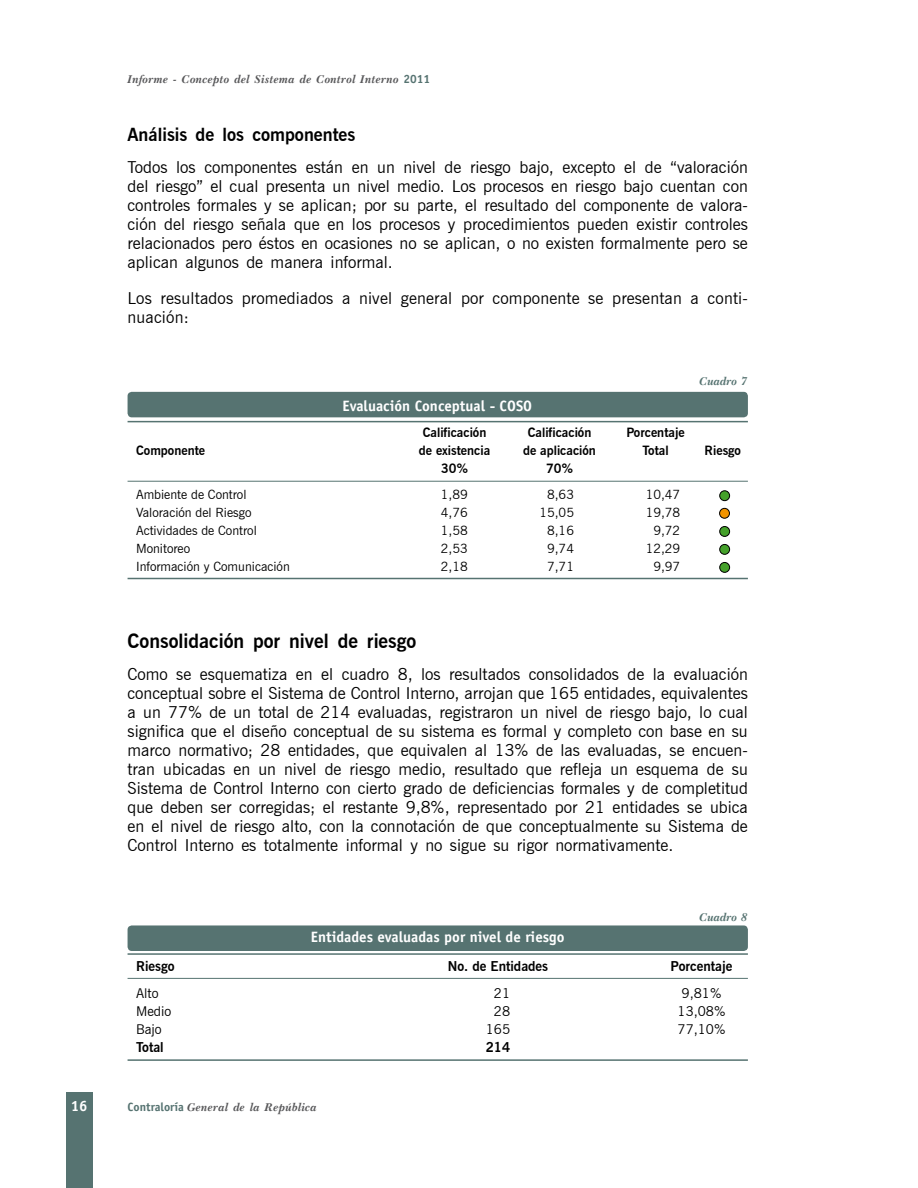
<style>
.page{position:relative;width:918px;height:1188px;background:#fff}
.page>*{position:absolute;margin:0;border:0;box-sizing:border-box;transform-origin:0 0}
.t1{font:700 19.5px "News Gothic BT";color:#000}
.t2{font:700 18px "News Gothic BT";color:#000}
.t3{font:16.5px/19px "News Gothic BT";color:#000;text-align:justify}
.t4{font:700 15px "Officina Sans";color:#fff}
.t5{font:700 13.5px "News Gothic BT";color:#000}
.t6{font:13.5px "News Gothic BT";color:#000}
.t7{font:12.75px "News Gothic BT";color:#000}
.t8{font:700 12.75px "News Gothic BT";color:#000}
.t9{font:italic 700 12px "Basset";color:#58585a}
.t10{font:italic 700 12px "Basset";letter-spacing:-.025em;color:#567371}
.s1{font-family:"Officina Sans";font-style:normal;color:#567371}
</style>
<div class="page">
<div style="left:66px;top:1092px;width:27px;height:96px;background:#567371"></div>
<div style="left:128px;top:392px;width:620px;height:25px;background:#567371;border-radius:4px"></div>
<hr style="left:128px;top:421px;width:620px;height:1px;background:#567371">
<hr style="left:128px;top:481px;width:620px;height:1px;background:#567371">
<hr style="left:128px;top:578px;width:620px;height:1px;background:#567371">
<div style="left:720px;top:491px;width:10px;height:10px;background:#45a12b;border-radius:50%"></div>
<div style="left:719px;top:490px;width:11px;height:11px;border:1px solid #000;border-radius:50%"></div>
<div style="left:720px;top:508px;width:9px;height:10px;background:#f29400;border-radius:50%"></div>
<div style="left:719px;top:508px;width:11px;height:11px;border:1px solid #000;border-radius:50%"></div>
<div style="left:720px;top:527px;width:10px;height:9px;background:#45a12b;border-radius:50%"></div>
<div style="left:719px;top:526px;width:11px;height:11px;border:1px solid #000;border-radius:50%"></div>
<div style="left:720px;top:544px;width:10px;height:10px;background:#45a12b;border-radius:50%"></div>
<div style="left:719px;top:544px;width:11px;height:11px;border:1px solid #000;border-radius:50%"></div>
<div style="left:720px;top:562px;width:10px;height:10px;background:#45a12b;border-radius:50%"></div>
<div style="left:719px;top:562px;width:11px;height:11px;border:1px solid #000;border-radius:50%"></div>
<div style="left:128px;top:925px;width:620px;height:26px;background:#567371;border-radius:4px"></div>
<hr style="left:128px;top:953px;width:620px;height:2px;background:#567371">
<hr style="left:128px;top:978px;width:620px;height:1px;background:#567371">
<hr style="left:128px;top:1059px;width:620px;height:2px;background:#567371">
<p class="t9" style="left:128px;top:72px;width:304px">Informe - Concepto del Sistema de Control Interno <span class="s1">2011</span></p>
<p class="t2" style="left:128px;top:124px;width:229px">Análisis de los componentes</p>
<p class="t3" style="left:128px;top:158px;width:622px">Todos los componentes están en un nivel de riesgo bajo, excepto el de “valoración del riesgo” el cual presenta un nivel medio. Los procesos en riesgo bajo cuentan con controles formales y se aplican; por su parte, el resultado del componente de valora&shy;ción del riesgo señala que en los procesos y procedimientos pueden existir controles relacionados pero éstos en ocasiones no se aplican, o no existen formalmente pero se aplican algunos de manera informal.</p>
<p class="t3" style="left:128px;top:289px;width:622px">Los resultados promediados a nivel general por componente se presentan a conti&shy;nuación:</p>
<p class="t4" style="left:342px;top:396px;width:191px">Evaluación Conceptual - COSO</p>
<p class="t8" style="left:423px;top:425px;width:65px">Calificación</p>
<p class="t8" style="left:528px;top:425px;width:65px">Calificación</p>
<p class="t8" style="left:626px;top:425px;width:60px">Porcentaje</p>
<p class="t10" style="left:699px;top:374px;width:50px">Cuadro 7</p>
<p class="t8" style="left:136px;top:443px;width:71px">Componente</p>
<p class="t8" style="left:419px;top:443px;width:73px">de existencia</p>
<p class="t8" style="left:523px;top:443px;width:74px">de aplicación</p>
<p class="t8" style="left:642px;top:443px;width:28px">Total</p>
<p class="t8" style="left:705px;top:443px;width:38px">Riesgo</p>
<p class="t8" style="left:441px;top:461px;width:28px">30%</p>
<p class="t8" style="left:546px;top:461px;width:28px">70%</p>
<p class="t7" style="left:136px;top:486px;width:112px">Ambiente de Control</p>
<p class="t7" style="left:441px;top:486px;width:28px">1,89</p>
<p class="t7" style="left:547px;top:486px;width:28px">8,63</p>
<p class="t7" style="left:646px;top:486px;width:36px">10,47</p>
<p class="t7" style="left:136px;top:504px;width:117px">Valoración del Riesgo</p>
<p class="t7" style="left:441px;top:504px;width:28px">4,76</p>
<p class="t7" style="left:539px;top:504px;width:36px">15,05</p>
<p class="t7" style="left:646px;top:504px;width:36px">19,78</p>
<p class="t7" style="left:136px;top:522px;width:122px">Actividades de Control</p>
<p class="t7" style="left:441px;top:522px;width:28px">1,58</p>
<p class="t7" style="left:547px;top:522px;width:28px">8,16</p>
<p class="t7" style="left:653px;top:522px;width:28px">9,72</p>
<p class="t7" style="left:136px;top:540px;width:56px">Monitoreo</p>
<p class="t7" style="left:441px;top:540px;width:28px">2,53</p>
<p class="t7" style="left:547px;top:540px;width:28px">9,74</p>
<p class="t7" style="left:646px;top:540px;width:36px">12,29</p>
<p class="t7" style="left:136px;top:558px;width:155px">Información y Comunicación</p>
<p class="t7" style="left:441px;top:558px;width:28px">2,18</p>
<p class="t7" style="left:547px;top:558px;width:28px">7,71</p>
<p class="t7" style="left:653px;top:558px;width:28px">9,97</p>
<p class="t1" style="left:128px;top:629px;width:290px">Consolidación por nivel de riesgo</p>
<p class="t3" style="left:128px;top:665px;width:622px">Como se esquematiza en el cuadro 8, los resultados consolidados de la evaluación conceptual sobre el Sistema de Control Interno, arrojan que 165 entidades, equivalentes a un 77% de un total de 214 evaluadas, registraron un nivel de riesgo bajo, lo cual significa que el diseño conceptual de su sistema es formal y completo con base en su marco normativo; 28 entidades, que equivalen al 13% de las evaluadas, se encuen&shy;tran ubicadas en un nivel de riesgo medio, resultado que refleja un esquema de su Sistema de Control Interno con cierto grado de deficiencias formales y de completitud que deben ser corregidas; el restante 9,8%, representado por 21 entidades se ubica en el nivel de riesgo alto, con la connotación de que conceptualmente su Sistema de Control Interno es totalmente informal y no sigue su rigor normativamente.</p>
<p class="t4" style="left:311px;top:928px;width:255px">Entidades evaluadas por nivel de riesgo</p>
<p class="t10" style="left:699px;top:911px;width:50px">Cuadro 8</p>
<p class="t5" style="left:136px;top:958px;width:40px">Riesgo</p>
<p class="t5" style="left:448px;top:958px;width:102px">No. de Entidades</p>
<p class="t5" style="left:671px;top:958px;width:63px">Porcentaje</p>
<p class="t6" style="left:136px;top:985px;width:24px">Alto</p>
<p class="t6" style="left:494px;top:985px;width:18px">21</p>
<p class="t6" style="left:682px;top:985px;width:41px">9,81%</p>
<p class="t6" style="left:136px;top:1003px;width:37px">Medio</p>
<p class="t6" style="left:494px;top:1003px;width:18px">28</p>
<p class="t6" style="left:678px;top:1003px;width:50px">13,08%</p>
<p class="t6" style="left:136px;top:1021px;width:27px">Bajo</p>
<p class="t6" style="left:486px;top:1021px;width:26px">165</p>
<p class="t6" style="left:678px;top:1021px;width:50px">77,10%</p>
<p class="t5" style="left:136px;top:1039px;width:29px">Total</p>
<p class="t5" style="left:486px;top:1039px;width:26px">214</p>
<p class="t4" style="left:71px;top:1097px;width:18px">16</p>
<p class="t9" style="left:128px;top:1101px;width:191px"><span class="s1">Contraloría</span> General de la República</p>
</div>
